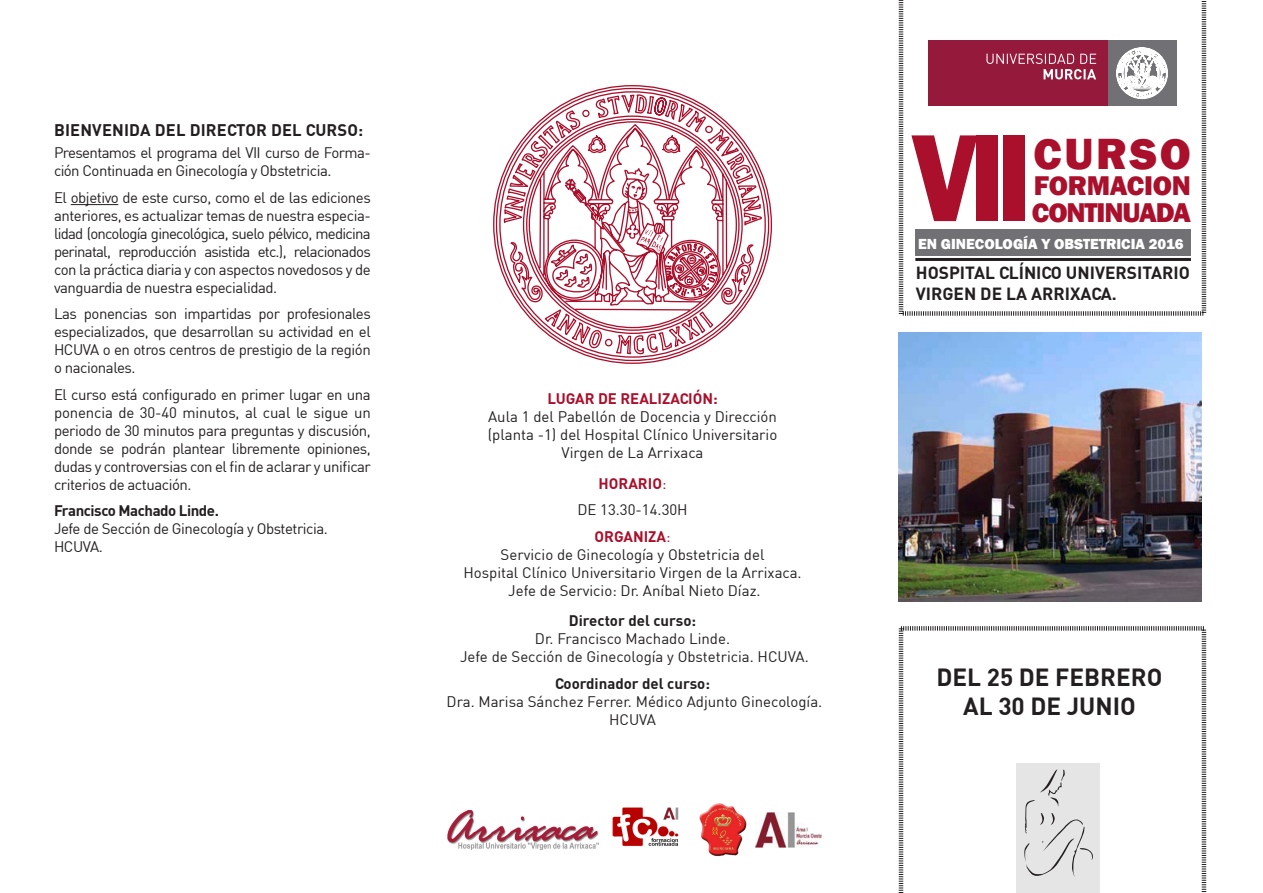
<style>
.page{position:relative;width:1263px;height:893px;background:#fff}
.page>*{position:absolute;margin:0;border:0;box-sizing:border-box;transform-origin:0 0}
.t1{font:800 128.55px "Franklin Gothic";color:#aa0f2b;scale:.82 1}
.t2{font:800 45px "Franklin Gothic";letter-spacing:.06em;color:#aa0f2b}
.t3{font:800 27.9px "Franklin Gothic";letter-spacing:-.04em;color:#aa0f2b}
.t4{font:800 27.9px "Franklin Gothic";letter-spacing:-.01em;color:#aa0f2b}
.t5{font:700 24.3px "DIN";color:#231f20}
.t6{font:700 17.25px "DIN";color:#231f20}
.t7{font:700 16.5px "DIN";letter-spacing:.01em;color:#231f20}
.t8{font:15px/18px "DIN";letter-spacing:-.01em;color:#231f20;text-align:justify}
.t9{font:15px/18px "DIN";letter-spacing:-.04em;color:#231f20}
.t10{font:15px "DIN";letter-spacing:-.03em;color:#231f20}
.t11{font:700 15px "DIN";color:#231f20}
.t12{font:700 15px "DIN";color:#aa0f2b}
.t13{font:800 15px "Franklin Gothic";color:#fff}
.t14{font:700 15px "DIN";letter-spacing:-.03em;color:#231f20}
.s1{font-weight:400}
</style>
<div class="page">
<svg style="left:493px;top:85px;width:279px;height:279px"></svg>
<svg style="left:621px;top:249px;width:5px;height:4px"></svg>
<svg style="left:631px;top:186px;width:10px;height:11px"></svg>
<svg style="left:640px;top:229px;width:77px;height:67px"></svg>
<img style="left:447px;top:810px;width:152px;height:40px">
<img style="left:755px;top:813px;width:66px;height:34px">
<img style="left:612px;top:807px;width:67px;height:40px">
<img style="left:699px;top:803px;width:48px;height:53px">
<svg style="left:898px;top:626px;width:309px;height:267px"></svg>
<svg style="left:898px;top:0;width:309px;height:316px"></svg>
<img style="left:899px;top:333px;width:303px;height:269px">
<div style="left:1108px;top:40px;width:68px;height:66px;background:#717074"></div>
<div style="left:929px;top:40px;width:179px;height:66px;background:#95193b"></div>
<svg style="left:986px;top:54px;width:110px;height:25px"></svg>
<svg style="left:1114px;top:47px;width:54px;height:83px"></svg>
<div style="left:915px;top:229px;width:276px;height:27px;background:#717074"></div>
<hr style="left:915px;top:258px;width:276px;height:3px;background:#231f20">
<div style="left:1016px;top:764px;width:84px;height:129px;background:#e5e5e5"></div>
<svg style="left:1024px;top:769px;width:69px;height:108px"></svg>
<hr style="left:71px;top:204px;width:47px;height:1px;background:#231f20">
<p class="t7" style="left:54px;top:119px;width:311px">BIENVENIDA DEL DIRECTOR DEL CURSO:</p>
<p class="t9" style="left:54px;top:144px;width:318px">Presentamos el programa del VII curso de Forma&shy;ción Continuada en Ginecología y Obstetricia.</p>
<p class="t8" style="left:54px;top:188px;width:318px">El objetivo de este curso, como el de las ediciones anteriores, es actualizar temas de nuestra especia&shy;lidad (oncología ginecológica, suelo pélvico, medicina perinatal, reproducción asistida etc.), relacionados con la práctica diaria y con aspectos novedosos y de vanguardia de nuestra especialidad.</p>
<p class="t8" style="left:54px;top:305px;width:318px">Las ponencias son impartidas por profesionales especializados, que desarrollan su actividad en el HCUVA o en otros centros de prestigio de la región o nacionales.</p>
<p class="t8" style="left:54px;top:385px;width:318px">El curso está configurado en primer lugar en una ponencia de 30-40 minutos, al cual le sigue un periodo de 30 minutos para preguntas y discusión, donde se podrán plantear libremente opiniones, dudas y controversias con el fin de aclarar y unificar criterios de actuación.</p>
<p class="t14" style="left:54px;top:501px;width:166px">Francisco Machado Linde.</p>
<p class="t10" style="left:54px;top:520px;width:275px">Jefe de Sección de Ginecología y Obstetricia.</p>
<p class="t8" style="left:54px;top:538px;width:50px">HCUVA.</p>
<p class="t12" style="left:547px;top:389px;width:172px">LUGAR DE REALIZACIÓN:</p>
<p class="t8" style="left:488px;top:407px;width:290px">Aula 1 del Pabellón de Docencia y Dirección</p>
<p class="t8" style="left:488px;top:425px;width:291px">(planta -1) del Hospital Clínico Universitario</p>
<p class="t8" style="left:562px;top:443px;width:143px">Virgen de La Arrixaca</p>
<p class="t12" style="left:599px;top:473px;width:69px">HORARIO<span class="s1">:</span></p>
<p class="t8" style="left:577px;top:500px;width:112px">DE 13.30-14.30H</p>
<p class="t12" style="left:595px;top:526px;width:77px">ORGANIZA<span class="s1">:</span></p>
<p class="t8" style="left:501px;top:545px;width:265px">Servicio de Ginecología y Obstetricia del</p>
<p class="t8" style="left:463px;top:563px;width:340px">Hospital Clínico Universitario Virgen de la Arrixaca.</p>
<p class="t8" style="left:508px;top:581px;width:254px">Jefe de Servicio: Dr. Aníbal Nieto Díaz.</p>
<p class="t11" style="left:569px;top:611px;width:129px">Director del curso:</p>
<p class="t8" style="left:535px;top:630px;width:197px">Dr. Francisco Machado Linde.</p>
<p class="t8" style="left:460px;top:648px;width:350px">Jefe de Sección de Ginecología y Obstetricia. HCUVA.</p>
<p class="t11" style="left:555px;top:674px;width:156px">Coordinador del curso:</p>
<p class="t8" style="left:447px;top:692px;width:377px;text-align:center">Dra. Marisa Sánchez Ferrer. Médico Adjunto Ginecología.<br>HCUVA</p>
<p class="t1" style="left:911px;top:95px;width:147px">VII</p>
<p class="t13" style="left:918px;top:234px;width:267px">EN GINECOLOGÍA Y OBSTETRICIA 2016</p>
<p class="t2" style="left:1033px;top:125px;width:159px">CURSO</p>
<p class="t4" style="left:1034px;top:167px;width:158px">FORMACION</p>
<p class="t3" style="left:1032px;top:195px;width:160px">CONTINUADA</p>
<p class="t6" style="left:916px;top:261px;width:275px">HOSPITAL CLÍNICO UNIVERSITARIO</p>
<p class="t6" style="left:916px;top:282px;width:202px">VIRGEN DE LA ARRIXACA.</p>
<p class="t5" style="left:936px;top:661px;width:227px">DEL 25 DE FEBRERO</p>
<p class="t5" style="left:963px;top:690px;width:174px">AL 30 DE JUNIO</p>
</div>
